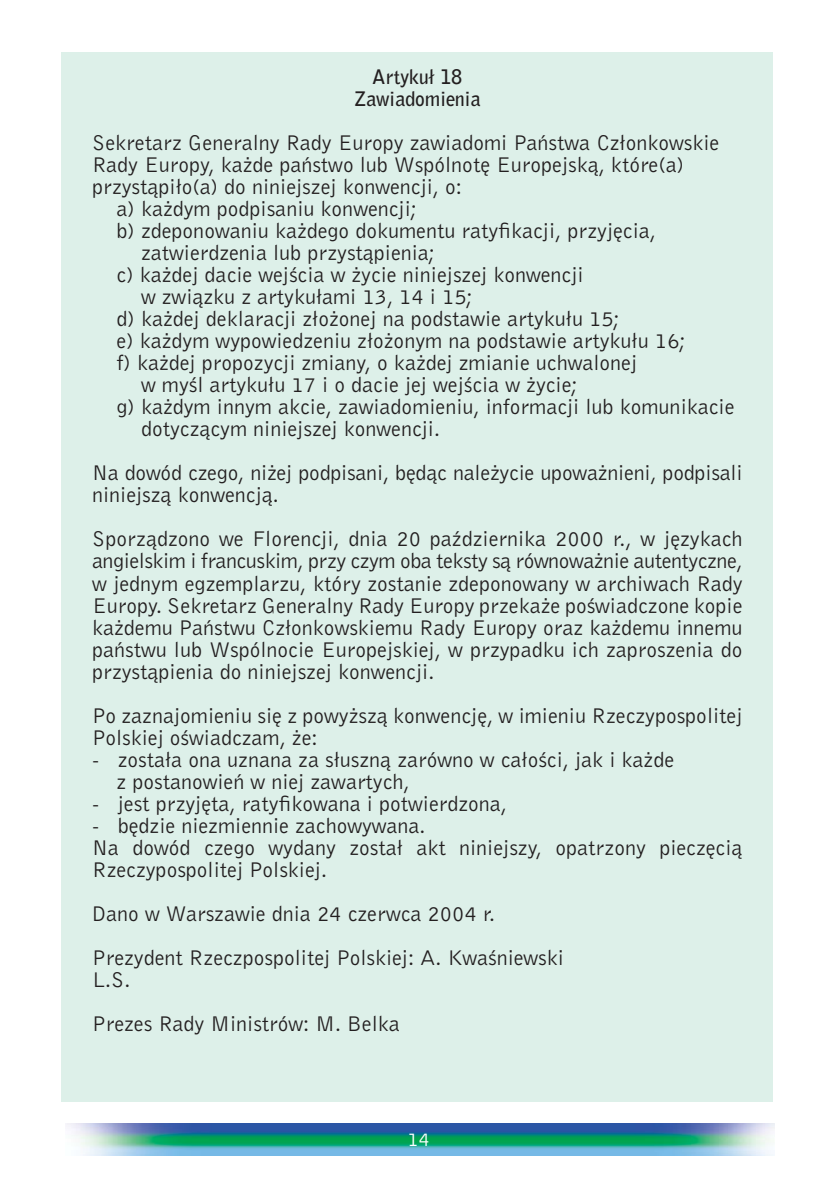
<style>
.page{position:relative;width:840px;height:1191px;background:#fff}
.page>*{position:absolute;margin:0;border:0;box-sizing:border-box;transform-origin:0 0}
.t1{font:22px/22px "Bell Gothic PL";color:#231f20}
.t2{font:700 20px/22px "Bell Gothic PL";color:#231f20;text-align:center}
.t3{font:20px "Bell Gothic PL";color:#fff}
</style>
<div class="page">
<img style="left:66px;top:1123px;width:707px;height:33px">
<div style="left:62px;top:53px;width:710px;height:1049px;background:#ddf0e9"></div>
<p class="t2" style="left:354px;top:67px;width:128px">Artykuł 18<br>Zawiadomienia</p>
<p class="t1" style="left:92px;top:134px;width:628px">Sekretarz Generalny Rady Europy zawiadomi Paƒstwa Członkowskie</p>
<p class="t1" style="left:92px;top:156px;width:593px">Rady Europy, ka˝de paƒstwo lub Wspólnot´ Europejskà, które(a)</p>
<p class="t1" style="left:92px;top:178px;width:371px">przystàpiło(a) do niniejszej konwencji, o:</p>
<p class="t1" style="left:116px;top:200px;width:302px">a) ka˝dym podpisaniu konwencji;</p>
<p class="t1" style="left:116px;top:222px;width:540px">b) zdeponowaniu ka˝dego dokumentu ratyfikacji, przyj´cia,</p>
<p class="t1" style="left:141px;top:244px;width:295px">zatwierdzenia lub przystàpienia;</p>
<p class="t1" style="left:116px;top:266px;width:468px">c) ka˝dej dacie wejÊcia w ˝ycie niniejszej konwencji</p>
<p class="t1" style="left:141px;top:288px;width:333px">w zwiàzku z artykułami 13, 14 i 15;</p>
<p class="t1" style="left:116px;top:310px;width:504px">d) ka˝dej deklaracji zło˝onej na podstawie artykułu 15;</p>
<p class="t1" style="left:116px;top:332px;width:570px">e) ka˝dym wypowiedzeniu zło˝onym na podstawie artykułu 16;</p>
<p class="t1" style="left:116px;top:354px;width:522px">f) ka˝dej propozycji zmiany, o ka˝dej zmianie uchwalonej</p>
<p class="t1" style="left:141px;top:376px;width:438px">w myÊl artykułu 17 i o dacie jej wejÊcia w ˝ycie;</p>
<p class="t1" style="left:116px;top:398px;width:619px">g) ka˝dym innym akcie, zawiadomieniu, informacji lub komunikacie</p>
<p class="t1" style="left:141px;top:420px;width:300px">dotyczàcym niniejszej konwencji.</p>
<p class="t1" style="left:92px;top:464px;width:651px">Na dowód czego, ni˝ej podpisani, b´dàc nale˝ycie upowa˝nieni, podpisali niniejszà konwencjà.</p>
<p class="t1" style="left:92px;top:530px;width:651px;text-align:justify">Sporzàdzono we Florencji, dnia 20 paêdziernika 2000 r., w j´zykach angielskim i francuskim, przy czym oba teksty sà równowa˝nie autentyczne, w jednym egzemplarzu, który zostanie zdeponowany w archiwach Rady Europy. Sekretarz Generalny Rady Europy przeka˝e poÊwiadczone kopie ka˝demu Paƒstwu Członkowskiemu Rady Europy oraz ka˝demu innemu paƒstwu lub Wspólnocie Europejskiej, w przypadku ich zaproszenia do przystàpienia do niniejszej konwencji.</p>
<p class="t1" style="left:92px;top:706px;width:651px">Po zaznajomieniu si´ z powy˝szà konwencj´, w imieniu Rzeczypospolitej<br>Polskiej oÊwiadczam, ˝e:</p>
<p class="t1" style="left:116px;top:750px;width:559px;text-indent:-24px">- została ona uznana za słusznà zarówno w całoÊci, jak i ka˝de z postanowieƒ w niej zawartych,</p>
<p class="t1" style="left:92px;top:794px;width:416px">- jest przyj´ta, ratyfikowana i potwierdzona,</p>
<p class="t1" style="left:92px;top:816px;width:651px">- b´dzie niezmiennie zachowywana.<br>Na dowód czego wydany został akt niniejszy, opatrzony piecz´cià<br>Rzeczypospolitej Polskiej.</p>
<p class="t1" style="left:92px;top:893px;width:473px;line-height:44px">Dano w Warszawie dnia 24 czerwca 2004 r.<br>Prezydent Rzeczpospolitej Polskiej: A. KwaÊniewski</p>
<p class="t1" style="left:92px;top:959px;width:309px;line-height:44px">L.S.<br>Prezes Rady Ministrów: M. Belka</p>
<p class="t3" style="left:407px;top:1132px;width:24px">14</p>
</div>
